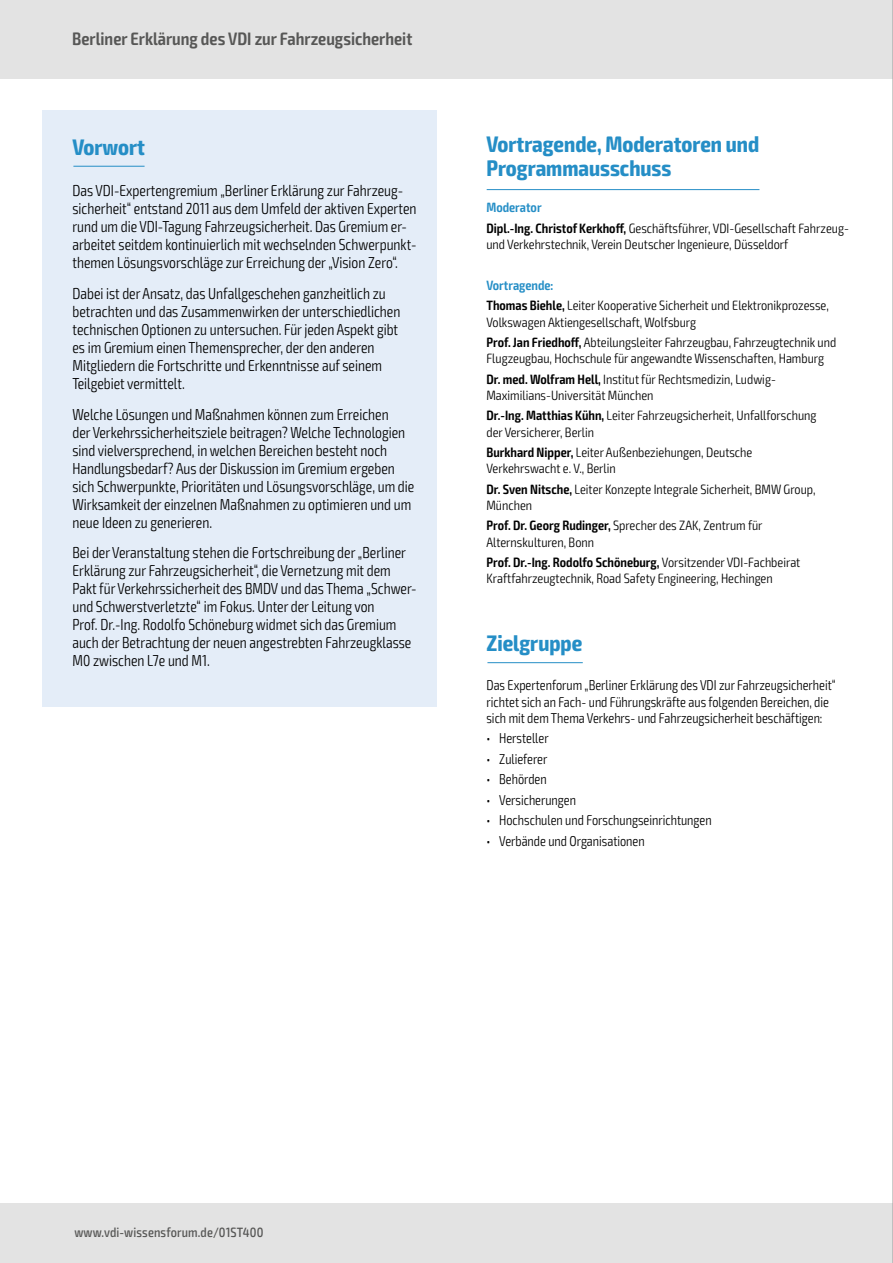
<style>
.page{position:relative;width:893px;height:1263px;background:#fff}
.page>*{position:absolute;margin:0;border:0;box-sizing:border-box;transform-origin:0 0}
.t1{font:700 condensed 22.5px/24px "Exo 2";color:#258ec6}
.t2{font:600 condensed 18px "Exo 2";color:#575756}
.t3{font:300 condensed 15.9px/18px "Exo 2";color:#000;scale:.94 1}
.t4{font:300 condensed 14.25px/16.2px "Exo 2";color:#000;scale:.94 1}
.t5{font:300 condensed 13.5px/20.4px "Exo 2";color:#000}
.t6{font:500 condensed 13.5px "Exo 2";letter-spacing:.01em;color:#575756}
.s1{font-weight:600;color:#258ec6}
.s2{font-weight:600}
</style>
<div class="page">
<div style="left:0;top:1203px;width:893px;height:60px;background:#e3e3e3"></div>
<div style="left:0;top:0;width:893px;height:79px;background:#e3e3e3"></div>
<hr style="left:487px;top:189px;width:272px;height:1px;background:#258ec6">
<div style="left:43px;top:111px;width:394px;height:596px;background:#e4edf8"></div>
<hr style="left:73px;top:166px;width:72px;height:1px;background:#258ec6">
<hr style="left:487px;top:662px;width:96px;height:1px;background:#258ec6">
<hr style="left:892px;top:0;width:1px;height:1263px;background:#9d9d9c">
<p class="t2" style="left:72px;top:28px;width:342px">Berliner Erklärung des VDI zur Fahrzeugsicherheit</p>
<h1 class="t1" style="left:72px;top:135px;width:74px">Vorwort</h1>
<p class="t3" style="left:72px;top:182px;width:368px">Das VDI-Expertengremium „Berliner Erklärung zur Fahrzeug&shy;sicherheit“ entstand 2011 aus dem Umfeld der aktiven Experten rund um die VDI-Tagung Fahrzeugsicherheit. Das Gremium er&shy;arbeitet seitdem kontinuierlich mit wechselnden Schwerpunkt&shy;themen Lösungsvorschläge zur Erreichung der „Vision Zero“.</p>
<p class="t3" style="left:72px;top:285px;width:350px">Dabei ist der Ansatz, das Unfallgeschehen ganzheitlich zu betrachten und das Zusammenwirken der unterschiedlichen technischen Optionen zu untersuchen. Für jeden Aspekt gibt es im Gremium einen Themensprecher, der den anderen Mitgliedern die Fortschritte und Erkenntnisse auf seinem Teilgebiet vermittelt.</p>
<p class="t3" style="left:72px;top:405px;width:365px">Welche Lösungen und Maßnahmen können zum Erreichen<br>der Verkehrssicherheitsziele beitragen? Welche Technologien sind vielversprechend, in welchen Bereichen besteht noch Handlungsbedarf? Aus der Diskussion im Gremium ergeben sich Schwerpunkte, Prioritäten und Lösungsvorschläge, um die Wirksamkeit der einzelnen Maßnahmen zu optimieren und um neue Ideen zu generieren.</p>
<p class="t3" style="left:72px;top:544px;width:368px">Bei der Veranstaltung stehen die Fortschreibung der „Berliner Erklärung zur Fahrzeugsicherheit“, die Vernetzung mit dem Pakt für Verkehrssicherheit des BMDV und das Thema „Schwer&shy;und Schwerstverletzte“ im Fokus. Unter der Leitung von<br>Prof. Dr.-Ing. Rodolfo Schöneburg widmet sich das Gremium auch der Betrachtung der neuen angestrebten Fahrzeugklasse M0 zwischen L7e und M1.</p>
<h1 class="t1" style="left:486px;top:133px;width:274px">Vortragende, Moderatoren und<br>Programmausschuss</h1>
<p class="t5" style="left:486px;top:198px;width:364px"><span class="s1">Moderator<br></span><span class="s2">Dipl.-Ing. Christof Kerkhoff,</span> Geschäftsführer, VDI-Gesellschaft Fahrzeug-</p>
<p class="t5" style="left:486px;top:234px;width:303px">und Verkehrstechnik, Verein Deutscher Ingenieure, Düsseldorf</p>
<p class="t5" style="left:486px;top:275px;width:344px"><span class="s1">Vortragende:<br></span><span class="s2">Thomas Biehle,</span> Leiter Kooperative Sicherheit und Elektronikprozesse,</p>
<p class="t5" style="left:486px;top:312px;width:351px">Volkswagen Aktiengesellschaft, Wolfsburg<br><span class="s2">Prof. Jan Friedhoff,</span> Abteilungsleiter Fahrzeugbau, Fahrzeugtechnik und</p>
<p class="t5" style="left:486px;top:349px;width:339px">Flugzeugbau, Hochschule für angewandte Wissenschaften, Hamburg<br><span class="s2">Dr. med. Wolfram Hell,</span> Institut für Rechtsmedizin, Ludwig-</p>
<p class="t5" style="left:486px;top:385px;width:332px">Maximilians-Universität München<br><span class="s2">Dr.-Ing. Matthias Kühn,</span> Leiter Fahrzeugsicherheit, Unfallforschung</p>
<p class="t5" style="left:486px;top:422px;width:267px">der Versicherer, Berlin<br><span class="s2">Burkhard Nipper,</span> Leiter Außenbeziehungen, Deutsche</p>
<p class="t5" style="left:486px;top:459px;width:331px">Verkehrswacht e. V., Berlin<br><span class="s2">Dr. Sven Nitsche,</span> Leiter Konzepte Integrale Sicherheit, BMW Group,</p>
<p class="t5" style="left:486px;top:495px;width:278px">München<br><span class="s2">Prof. Dr. Georg Rudinger,</span> Sprecher des ZAK, Zentrum für</p>
<p class="t5" style="left:486px;top:532px;width:315px">Alternskulturen, Bonn<br><span class="s2">Prof. Dr.-Ing. Rodolfo Schöneburg,</span> Vorsitzender VDI-Fachbeirat</p>
<p class="t5" style="left:486px;top:568px;width:288px">Kraftfahrzeugtechnik, Road Safety Engineering, Hechingen</p>
<h1 class="t1" style="left:486px;top:631px;width:97px">Zielgruppe</h1>
<p class="t4" style="left:486px;top:678px;width:373px">Das Expertenforum „Berliner Erklärung des VDI zur Fahrzeugsicherheit“ richtet sich an Fach- und Führungskräfte aus folgenden Bereichen, die sich mit dem Thema Verkehrs- und Fahrzeugsicherheit beschäftigen:</p>
<p class="t4" style="left:486px;top:730px;width:68px">• Hersteller</p>
<p class="t4" style="left:486px;top:751px;width:66px">• Zulieferer</p>
<p class="t4" style="left:486px;top:771px;width:66px">• Behörden</p>
<p class="t4" style="left:486px;top:792px;width:97px">• Versicherungen</p>
<p class="t4" style="left:486px;top:812px;width:241px">• Hochschulen und Forschungseinrichtungen</p>
<p class="t4" style="left:486px;top:833px;width:170px">• Verbände und Organisationen</p>
<p class="t6" style="left:74px;top:1224px;width:191px">www.vdi-wissensforum.de/01ST400</p>
</div>
